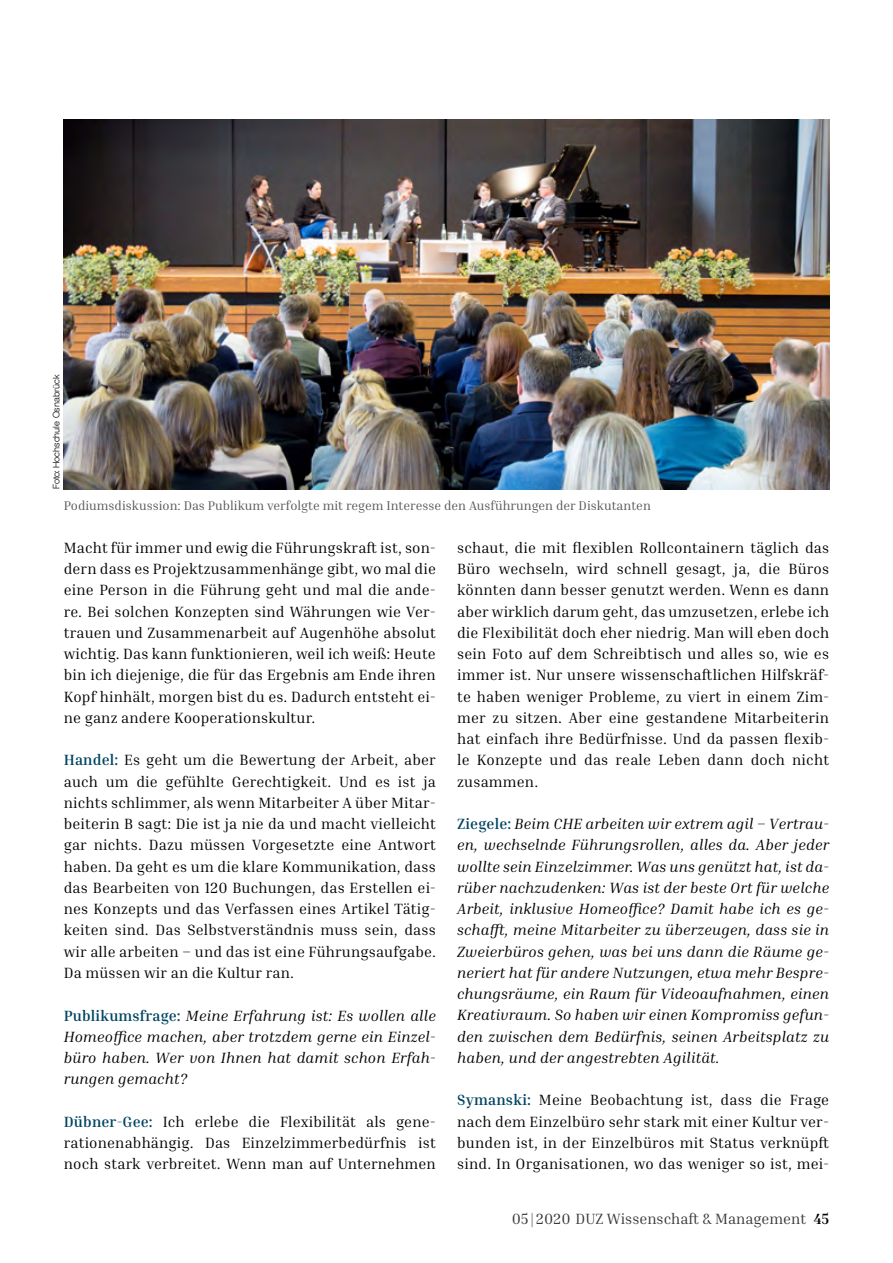
<style>
.page{position:relative;width:893px;height:1263px;background:#fff}
.page>*{position:absolute;margin:0;border:0;box-sizing:border-box;transform-origin:0 0}
.t1{font:15px/21.3px "Inria Serif";letter-spacing:.01em;color:#000;text-align:justify}
.t2{font:italic 15px/21.3px "Inria Serif";letter-spacing:.01em;color:#000;text-align:justify}
.t3{font:15px "Inria Serif";color:#383837}
.t4{font:700 15px "Inria Serif";color:#000}
.t5{font:12.75px "Inria Serif";color:#565656}
.t6{font:9px "Olnova";color:#000}
.s1{font-weight:700;color:#004462}
.s2{font-weight:700;font-style:normal;color:#004462}
</style>
<div class="page">
<img style="left:64px;top:119px;width:765px;height:370px">
<p class="t6" style="left:51px;top:489px;width:116px;rotate:-90deg">Foto: Hochschule Osnabrück</p>
<p class="t5" style="left:64px;top:498px;width:589px">Podiumsdiskussion: Das Publikum verfolgte mit regem Interesse den Ausführungen der Diskutanten</p>
<p class="t1" style="left:64px;top:537px;width:374px">Macht für immer und ewig die Führungskraft ist, son&shy;dern dass es Projektzusammenhänge gibt, wo mal die eine Person in die Führung geht und mal die ande&shy;re. Bei solchen Konzepten sind Währungen wie Ver&shy;trauen und Zusammenarbeit auf Augenhöhe absolut wichtig. Das kann funktionieren, weil ich weiß: Heute bin ich diejenige, die für das Ergebnis am Ende ihren Kopf hinhält, morgen bist du es. Dadurch entsteht ei&shy;ne ganz andere Kooperationskultur.</p>
<p class="t1" style="left:64px;top:749px;width:374px"><span class="s1">Handel:</span> Es geht um die Bewertung der Arbeit, aber auch um die gefühlte Gerechtigkeit. Und es ist ja nichts schlimmer, als wenn Mitarbeiter A über Mitar&shy;beiterin B sagt: Die ist ja nie da und macht vielleicht gar nichts. Dazu müssen Vorgesetzte eine Antwort haben. Da geht es um die klare Kommunikation, dass das Bearbeiten von 120 Buchungen, das Erstellen ei&shy;nes Konzepts und das Verfassen eines Artikel Tätig&shy;keiten sind. Das Selbstverständnis muss sein, dass wir alle arbeiten – und das ist eine Führungsaufgabe.<br>Da müssen wir an die Kultur ran.</p>
<p class="t2" style="left:64px;top:1004px;width:374px"><span class="s2">Publikumsfrage:</span> Meine Erfahrung ist: Es wollen alle Homeoffice machen, aber trotzdem gerne ein Einzel&shy;büro haben. Wer von Ihnen hat damit schon Erfah&shy;rungen gemacht?</p>
<p class="t1" style="left:64px;top:1111px;width:374px"><span class="s1">Dübner-Gee:</span> Ich erlebe die Flexibilität als gene&shy;rationenabhängig. Das Einzelzimmerbedürfnis ist noch stark verbreitet. Wenn man auf Unternehmen</p>
<p class="t1" style="left:457px;top:537px;width:374px">schaut, die mit flexiblen Rollcontainern täglich das Büro wechseln, wird schnell gesagt, ja, die Büros könnten dann besser genutzt werden. Wenn es dann aber wirklich darum geht, das umzusetzen, erlebe ich die Flexibilität doch eher niedrig. Man will eben doch sein Foto auf dem Schreibtisch und alles so, wie es immer ist. Nur unsere wissenschaftlichen Hilfskräf&shy;te haben weniger Probleme, zu viert in einem Zim&shy;mer zu sitzen. Aber eine gestandene Mitarbeiterin hat einfach ihre Bedürfnisse. Und da passen flexib&shy;le Konzepte und das reale Leben dann doch nicht zusammen.</p>
<p class="t2" style="left:457px;top:813px;width:374px"><span class="s2">Ziegele:</span> Beim CHE arbeiten wir extrem agil – Vertrau&shy;en, wechselnde Führungsrollen, alles da. Aber jeder wollte sein Einzelzimmer. Was uns genützt hat, ist da&shy;rüber nachzudenken: Was ist der beste Ort für welche Arbeit, inklusive Homeoffice? Damit habe ich es ge&shy;schafft, meine Mitarbeiter zu überzeugen, dass sie in Zweierbüros gehen, was bei uns dann die Räume ge&shy;neriert hat für andere Nutzungen, etwa mehr Bespre&shy;chungsräume, ein Raum für Videoaufnahmen, einen Kreativraum. So haben wir einen Kompromiss gefun&shy;den zwischen dem Bedürfnis, seinen Arbeitsplatz zu haben, und der angestrebten Agilität.</p>
<p class="t1" style="left:457px;top:1089px;width:374px"><span class="s1">Symanski:</span> Meine Beobachtung ist, dass die Frage nach dem Einzelbüro sehr stark mit einer Kultur ver&shy;bunden ist, in der Einzelbüros mit Status verknüpft sind. In Organisationen, wo das weniger so ist, mei-</p>
<p class="t3" style="left:512px;top:1209px;width:296px">05|2020 DUZ Wissenschaft &amp; Management</p>
<p class="t4" style="left:814px;top:1209px;width:17px">45</p>
</div>
